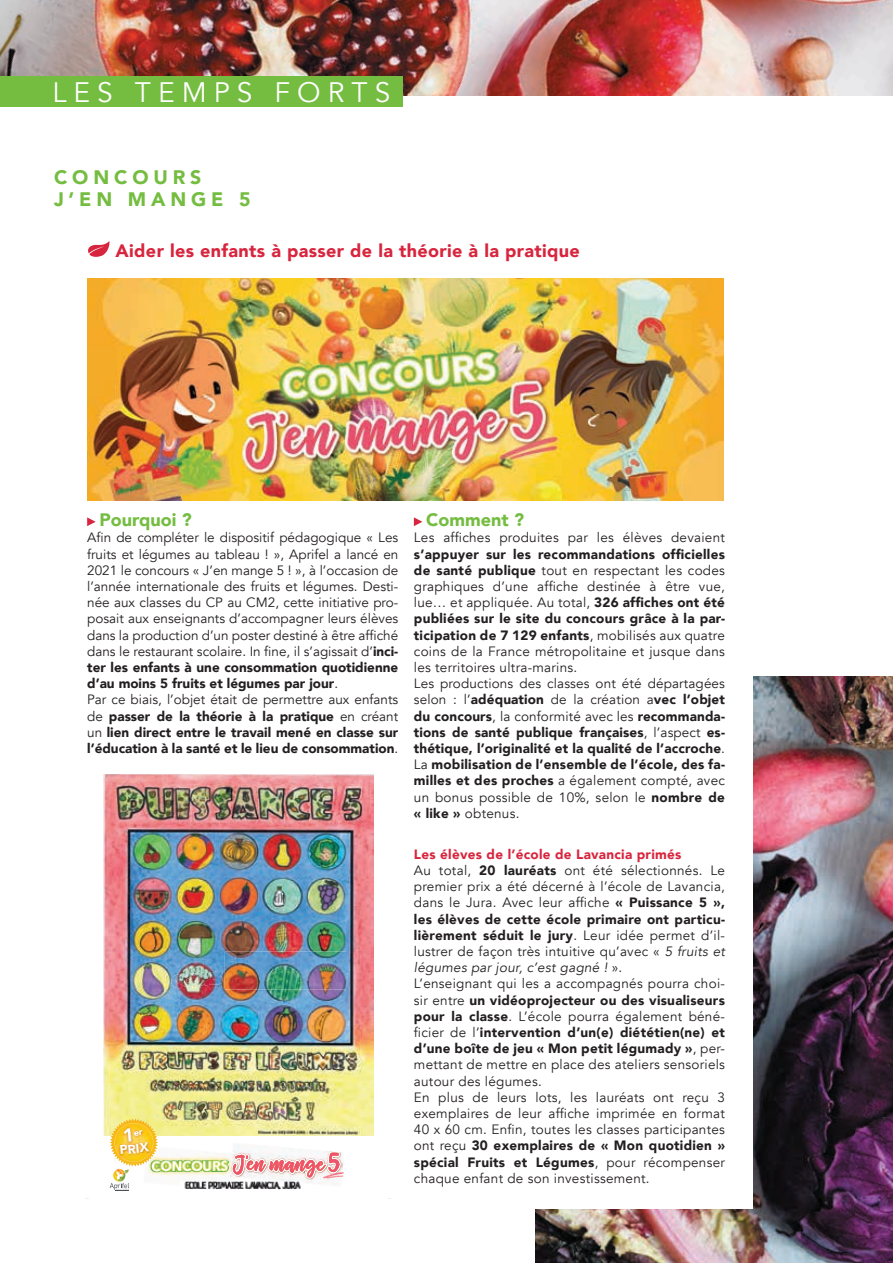
<style>
.page{position:relative;width:893px;height:1263px;background:#fff}
.page>*{position:absolute;margin:0;border:0;box-sizing:border-box;transform-origin:0 0}
.t1{font:28.2px "Avenir";letter-spacing:.25em;color:#fff}
.t2{font:900 19.5px/22.5px "Avenir";letter-spacing:.25em;color:#74bd41}
.t3{font:900 18px "Avenir";letter-spacing:.02em;color:#d8253e}
.t4{font:900 18px "Avenir";color:#74bd41}
.t5{font:15px "Avenir";letter-spacing:.25em;color:#fff}
.t6{font:13.5px/16.2px "Avenir";letter-spacing:.02em;color:#231f20}
.t7{font:900 13.5px/16.2px "Avenir";letter-spacing:.02em;color:#231f20}
.t8{font:13.5px/16.2px "Avenir";color:#231f20}
.t9{font:900 12.6px "Avenir";color:#fff}
.s1{font-weight:900}
.s2{font-weight:400}
.s3{font-weight:900;color:#d8253e}
.s4{font-style:italic}
</style>
<div class="page">
<img style="left:536px;top:676px;width:357px;height:587px">
<div style="left:389px;top:315px;width:364px;height:894px;background:#fff"></div>
<img style="left:0;top:0;width:893px;height:96px">
<svg style="left:87px;top:517px;width:9px;height:9px"></svg>
<svg style="left:414px;top:517px;width:8px;height:9px"></svg>
<div style="left:0;top:76px;width:402px;height:31px;background:#74bd41"></div>
<svg style="left:88px;top:241px;width:22px;height:16px"></svg>
<img style="left:104px;top:774px;width:269px;height:362px">
<img style="left:340px;top:1152px;width:4px;height:25px">
<img style="left:114px;top:1115px;width:39px;height:4px">
<img style="left:87px;top:279px;width:637px;height:222px">
<img style="left:171px;top:952px;width:177px;height:37px">
<img style="left:110px;top:1119px;width:230px;height:72px">
<h1 class="t1" style="left:53px;top:76px;width:339px">LES TEMPS FORTS</h1>
<p class="t5" style="left:53px;top:86px;width:88px">PARTIE 1</p>
<h2 class="t2" style="left:54px;top:165px;width:198px">CONCOURS<br>J’EN MANGE 5</h2>
<h3 class="t3" style="left:116px;top:235px;width:466px">Aider les enfants à passer de la théorie à la pratique</h3>
<h3 class="t4" style="left:99px;top:504px;width:94px">Pourquoi ?</h3>
<p class="t8" style="left:87px;top:530px;width:313px">Afin de compléter le dispositif pédagogique « Les fruits et légumes au tableau ! », Aprifel a lancé en 2021 le concours « J’en mange 5 ! », à l’occasion de l’année internationale des fruits et légumes. Desti&shy;née aux classes du CP au CM2, cette initiative pro&shy;posait aux enseignants d’accompagner leurs élèves dans la production d’un poster destiné à être affiché dans le restaurant scolaire. In fine, il s’agissait d’<span class="s1">inci&shy;ter les enfants à une consommation quotidienne d’au moins 5 fruits et légumes par jour</span>.<br>Par ce biais, l’objet était de permettre aux enfants de <span class="s1">passer de la théorie à la pratique</span> en créant un <span class="s1">lien direct entre le travail mené en classe sur l’éducation à la santé et le lieu de consommation</span>.</p>
<p class="t9" style="left:119px;top:1139px;width:31px;rotate:-5deg">PRIX</p>
<h3 class="t4" style="left:426px;top:504px;width:99px">Comment ?</h3>
<p class="t6" style="left:414px;top:530px;width:313px">Les affiches produites par les élèves devaient</p>
<p class="t7" style="left:414px;top:545px;width:313px">s’appuyer sur les recommandations officielles de santé publique <span class="s2">tout en respectant les codes graphiques d’une affiche destinée à être vue, lue… et appliquée. Au total,</span> 326 affiches ont été publiées sur le site du concours grâce à la par&shy;ticipation de 7 129 enfants<span class="s2">, mobilisés aux quatre coins de la France métropolitaine et jusque dans les territoires ultra-marins.<br>Les productions des classes ont été départagées selon : l’</span>adéquation <span class="s2">de la création a</span>vec l’objet du concours<span class="s2">, la conformité avec les</span> recommanda&shy;tions de santé publique françaises<span class="s2">, l’aspect</span> es&shy;thétique, l’originalité et la qualité de l’accroche<span class="s2">.<br>La</span> mobilisation de l’ensemble de l’école, des fa&shy;milles et des proches <span class="s2">a également compté, avec un bonus possible de 10%, selon le</span> nombre de « like » <span class="s2">obtenus.</span></p>
<p class="t6" style="left:414px;top:846px;width:313px"><span class="s3">Les élèves de l’école de Lavancia primés<br></span>Au total, <span class="s1">20 lauréats</span> ont été sélectionnés. Le premier prix a été décerné à l’école de Lavancia, dans le Jura. Avec leur affiche <span class="s1">« Puissance 5 », les élèves de cette école primaire ont particu&shy;lièrement séduit le jury</span>. Leur idée permet d’il&shy;lustrer de façon très intuitive qu’avec « <span class="s4">5 fruits et légumes par jour, c’est gagné !</span> ».<br>L’enseignant qui les a accompagnés pourra choi&shy;sir entre <span class="s1">un vidéoprojecteur ou des visualiseurs pour la classe</span>. L’école pourra également béné&shy;ficier de l’<span class="s1">intervention d’un(e) diététien(ne) et d’une boîte de jeu « Mon petit légumady »</span>, per&shy;mettant de mettre en place des ateliers sensoriels autour des légumes.<br>En plus de leurs lots, les lauréats ont reçu 3 exemplaires de leur affiche imprimée en format 40 x 60 cm. Enfin, toutes les classes participantes ont reçu <span class="s1">30 exemplaires de « Mon quotidien » spécial Fruits et Légumes</span>, pour récompenser chaque enfant de son investissement.</p>
</div>
